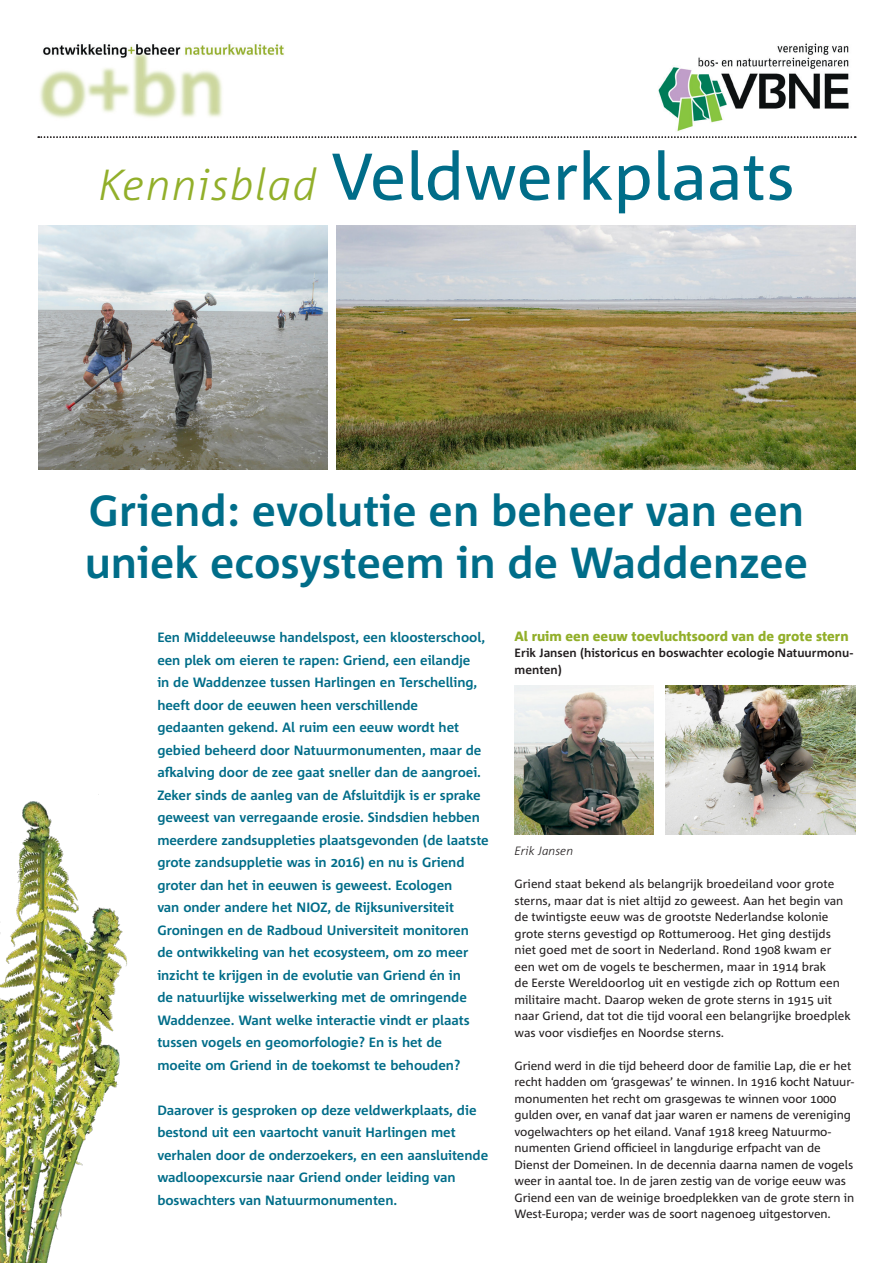
<style>
.page{position:relative;width:893px;height:1263px;background:#fff}
.page>*{position:absolute;margin:0;border:0;box-sizing:border-box;transform-origin:0 0}
.t1{font:66px "Corpid C1";color:#006d89}
.t2{font:700 43.5px/52.2px "Corpid C1";color:#006d89}
._2__Intro_blauw{font:700 13.5px/22.5px "Corpid C1";letter-spacing:-.005em;color:#006d89}
._3__kopje_groen{font:800 13.5px "Corpid C1";color:#92af2a}
._6__Body{font:12px/16.5px "Corpid C1";letter-spacing:-.005em;color:#231f20}
._6__Body-2{font:700 12px/16.5px "Corpid C1";color:#231f20}
._5__Beeld_bijschrift{font:italic 300 12px "Corpid C1";color:#231f20}
.s1{font-weight:300;font-style:italic;font-size:43.5px;color:#92af2a}
</style>
<div class="page">
<img style="left:40px;top:44px;width:244px;height:74px">
<img style="left:658px;top:43px;width:191px;height:88px">
<img style="left:0;top:794px;width:127px;height:469px">
<img style="left:38px;top:226px;width:289px;height:244px">
<img style="left:337px;top:225px;width:518px;height:245px">
<svg style="left:38px;top:136px;width:818px;height:2px"></svg>
<img style="left:514px;top:686px;width:140px;height:149px">
<img style="left:665px;top:686px;width:190px;height:149px">
<h1 class="t1" style="left:98px;top:135px;width:698px"><span class="s1">Kennisblad</span> Veldwerkplaats</h1>
<h2 class="t2" style="left:85px;top:483px;width:725px">Griend: evolutie en beheer van een uniek ecosysteem in de Waddenzee</h2>
<p class="_2__Intro_blauw" style="left:157px;top:626px;width:333px">Een Middeleeuwse handelspost, een kloosterschool, een plek om eieren te rapen: Griend, een eilandje<br>in de Waddenzee tussen Harlingen en Terschelling, heeft door de eeuwen heen verschillende<br>gedaanten gekend. Al ruim een eeuw wordt het gebied beheerd door Natuurmonumenten, maar de afkalving door de zee gaat sneller dan de aangroei.<br>Zeker sinds de aanleg van de Afsluitdijk is er sprake geweest van verregaande erosie. Sindsdien hebben meerdere zandsuppleties plaatsgevonden (de laatste grote zandsuppletie was in 2016) en nu is Griend groter dan het in eeuwen is geweest. Ecologen<br>van onder andere het NIOZ, de Rijksuniversiteit Groningen en de Radboud Universiteit monitoren<br>de ontwikkeling van het ecosysteem, om zo meer inzicht te krijgen in de evolutie van Griend én in<br>de natuurlijke wisselwerking met de omringende Waddenzee. Want welke interactie vindt er plaats tussen vogels en geomorfologie? En is het de moeite om Griend in de toekomst te behouden?</p>
<p class="_2__Intro_blauw" style="left:157px;top:1098px;width:332px">Daarover is gesproken op deze veldwerkplaats, die bestond uit een vaartocht vanuit Harlingen met verhalen door de onderzoekers, en een aansluitende wadloopexcursie naar Griend onder leiding van boswachters van Natuurmonumenten.</p>
<p class="_3__kopje_groen" style="left:514px;top:628px;width:336px">Al ruim een eeuw toevluchtsoord van de grote stern</p>
<p class="_6__Body-2" style="left:514px;top:644px;width:340px">Erik Jansen (historicus en boswachter ecologie Natuurmonu&shy;menten)</p>
<p class="_5__Beeld_bijschrift" style="left:514px;top:844px;width:60px">Erik Jansen</p>
<p class="_6__Body" style="left:514px;top:875px;width:338px">Griend staat bekend als belangrijk broedeiland voor grote sterns, maar dat is niet altijd zo geweest. Aan het begin van de twintigste eeuw was de grootste Nederlandse kolonie grote sterns gevestigd op Rottumeroog. Het ging destijds niet goed met de soort in Nederland. Rond 1908 kwam er een wet om de vogels te beschermen, maar in 1914 brak<br>de Eerste Wereldoorlog uit en vestigde zich op Rottum een militaire macht. Daarop weken de grote sterns in 1915 uit naar Griend, dat tot die tijd vooral een belangrijke broedplek was voor visdiefjes en Noordse sterns.</p>
<p class="_6__Body" style="left:514px;top:1057px;width:341px">Griend werd in die tijd beheerd door de familie Lap, die er het recht hadden om ‘grasgewas’ te winnen. In 1916 kocht Natuur&shy;monumenten het recht om grasgewas te winnen voor 1000 gulden over, en vanaf dat jaar waren er namens de vereniging vogelwachters op het eiland. Vanaf 1918 kreeg Natuurmo&shy;numenten Griend officieel in langdurige erfpacht van de Dienst der Domeinen. In de decennia daarna namen de vogels weer in aantal toe. In de jaren zestig van de vorige eeuw was Griend een van de weinige broedplekken van de grote stern in West-Europa; verder was de soort nagenoeg uitgestorven.</p>
</div>
